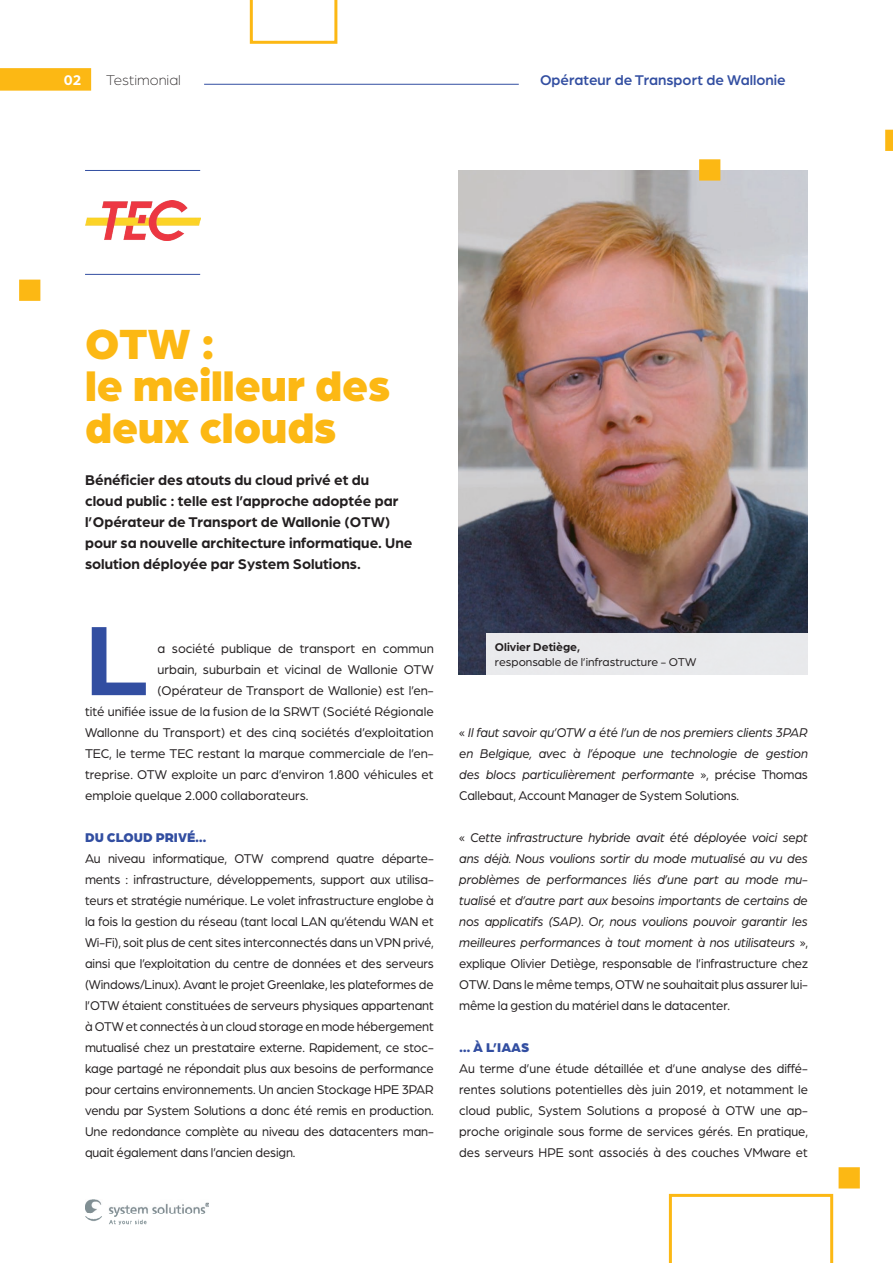
<style>
.page{position:relative;width:893px;height:1263px;background:#fff}
.page>*{position:absolute;margin:0;border:0;box-sizing:border-box;transform-origin:0 0}
.t1{font:700 105px "Arboria";color:#324ea1}
.t2{font:900 45px/42px "Arboria";color:#fcb814}
.t3{font:700 15px/21px "Arboria";color:#231f20}
.t4{font:500 15px "Arboria";color:#324ea1}
.t5{font:300 15px "Arboria";color:#231f20}
.t6{font:700 15px "Arboria";color:#fff}
.t7{font:13.5px/21px "Arboria";color:#231f20;text-align:justify;scale:.95 1}
.t8{font:italic 13.5px/21px "Arboria";letter-spacing:-.01em;color:#231f20;text-align:justify;scale:.95 1}
.t9{font:13.5px "Arboria";color:#231f20}
.t10{font:900 13.5px "Arboria";color:#324ea1}
.t11{font:12px "Arboria";color:#231f20}
.t12{font:700 12px "Arboria";color:#231f20}
.s1{font-style:normal}
</style>
<div class="page">
<img style="left:459px;top:170px;width:348px;height:504px">
<div style="left:486px;top:633px;width:322px;height:41px;background:#e9e9ec"></div>
<img style="left:85px;top:1199px;width:123px;height:25px">
<hr style="left:85px;top:170px;width:115px;height:1px;background:#324ea1">
<img style="left:85px;top:200px;width:115px;height:40px">
<hr style="left:85px;top:274px;width:115px;height:1px;background:#324ea1">
<svg style="left:885px;top:130px;width:8px;height:21px"></svg>
<div style="left:699px;top:159px;width:21px;height:22px;background:#fcb814;border:3px solid #fcb814"></div>
<svg style="left:250px;top:0;width:87px;height:44px"></svg>
<div style="left:19px;top:280px;width:21px;height:21px;background:#fcb814;border:3px solid #fcb814"></div>
<svg style="left:669px;top:1194px;width:164px;height:69px"></svg>
<div style="left:839px;top:1167px;width:21px;height:21px;background:#fcb814;border:3px solid #fcb814"></div>
<div style="left:0;top:68px;width:91px;height:23px;background:#fcb814"></div>
<hr style="left:204px;top:84px;width:315px;height:1px;background:#324ea1">
<p class="t6" style="left:64px;top:69px;width:19px">02</p>
<p class="t5" style="left:106px;top:70px;width:76px">Testimonial</p>
<p class="t4" style="left:540px;top:70px;width:247px">Opérateur de Transport de Wallonie</p>
<h2 class="t2" style="left:85px;top:320px;width:307px">OTW :<br>le meilleur des deux clouds</h2>
<p class="t3" style="left:85px;top:469px;width:329px">Bénéficier des atouts du cloud privé et du<br>cloud public : telle est l’approche adoptée par l’Opérateur de Transport de Wallonie (OTW) pour sa nouvelle architecture informatique. Une solution déployée par System Solutions.</p>
<h1 class="t1" style="left:85px;top:588px;width:66px">L</h1>
<p class="t9" style="left:158px;top:640px;width:278px">a société publique de transport en commun</p>
<p class="t9" style="left:158px;top:661px;width:278px">urbain, suburbain et vicinal de Wallonie OTW</p>
<p class="t9" style="left:158px;top:682px;width:278px">(Opérateur de Transport de Wallonie) est l’en-</p>
<p class="t9" style="left:85px;top:703px;width:350px">tité unifiée issue de la fusion de la SRWT (Société Régionale</p>
<p class="t9" style="left:85px;top:724px;width:350px">Wallonne du Transport) et des cinq sociétés d’exploitation</p>
<p class="t9" style="left:85px;top:745px;width:350px">TEC, le terme TEC restant la marque commerciale de l’en-</p>
<p class="t9" style="left:85px;top:766px;width:350px">treprise. OTW exploite un parc d’environ 1.800 véhicules et</p>
<p class="t9" style="left:85px;top:787px;width:225px">emploie quelque 2.000 collaborateurs.</p>
<p class="t10" style="left:85px;top:828px;width:123px">DU CLOUD PRIVÉ…</p>
<p class="t7" style="left:85px;top:848px;width:369px">Au niveau informatique, OTW comprend quatre départe&shy;ments : infrastructure, développements, support aux utilisa&shy;teurs et stratégie numérique. Le volet infrastructure englobe à la fois la gestion du réseau (tant local LAN qu’étendu WAN et Wi-Fi), soit plus de cent sites interconnectés dans un VPN privé, ainsi que l’exploitation du centre de données et des serveurs (Windows/Linux). Avant le projet Greenlake, les plateformes de l’OTW étaient constituées de serveurs physiques appartenant à OTW et connectés à un cloud storage en mode hébergement mutualisé chez un prestataire externe. Rapidement, ce stoc&shy;kage partagé ne répondait plus aux besoins de performance pour certains environnements. Un ancien Stockage HPE 3PAR vendu par System Solutions a donc été remis en production.<br>Une redondance complète au niveau des datacenters man&shy;quait également dans l’ancien design.</p>
<p class="t12" style="left:495px;top:639px;width:87px">Olivier Detiège,</p>
<p class="t11" style="left:495px;top:654px;width:203px">responsable de l’infrastructure - OTW</p>
<p class="t8" style="left:459px;top:722px;width:369px"><span class="s1">«</span> Il faut savoir qu’OTW a été l’un de nos premiers clients 3PAR en Belgique, avec à l’époque une technologie de gestion des blocs particulièrement performante <span class="s1">», précise Thomas Callebaut, Account Manager de System Solutions.</span></p>
<p class="t8" style="left:459px;top:827px;width:369px"><span class="s1">«</span> Cette infrastructure hybride avait été déployée voici sept ans déjà. Nous voulions sortir du mode mutualisé au vu des problèmes de performances liés d’une part au mode mu&shy;tualisé et d’autre part aux besoins importants de certains de nos applicatifs (SAP). Or, nous voulions pouvoir garantir les meilleures performances à tout moment à nos utilisateurs <span class="s1">», explique Olivier Detiège, responsable de l’infrastructure chez OTW. Dans le même temps, OTW ne souhaitait plus assurer lui&shy;même la gestion du matériel dans le datacenter.</span></p>
<p class="t10" style="left:459px;top:1038px;width:72px">… À L’IAAS</p>
<p class="t7" style="left:459px;top:1058px;width:369px">Au terme d’une étude détaillée et d’une analyse des diffé&shy;rentes solutions potentielles dès juin 2019, et notamment le cloud public, System Solutions a proposé à OTW une ap&shy;proche originale sous forme de services gérés. En pratique, des serveurs HPE sont associés à des couches VMware et</p>
</div>
